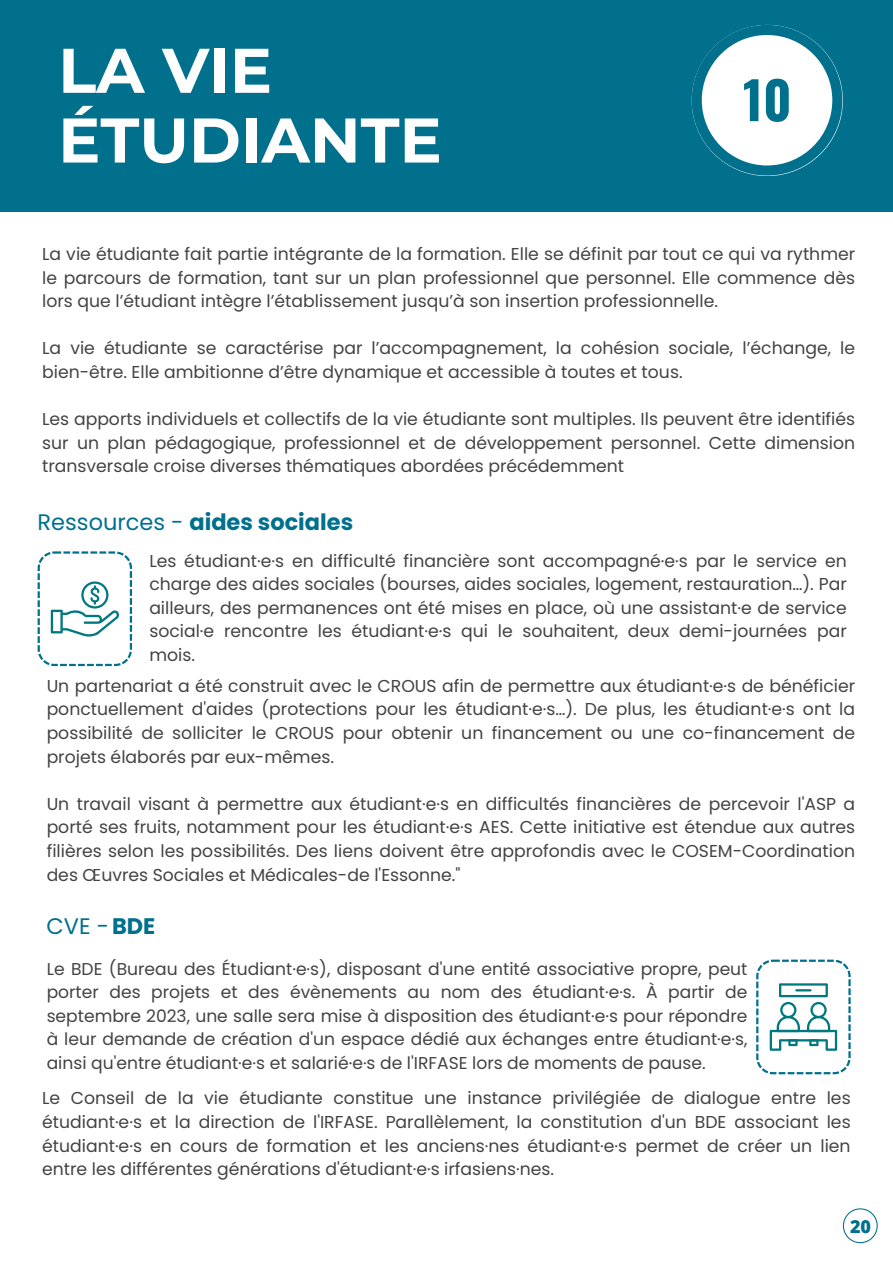
<style>
.page{position:relative;width:893px;height:1264px;background:#fff}
.page>*{position:absolute;margin:0;border:0;box-sizing:border-box;transform-origin:0 0}
.t1{font:700 62.85px/69.8px "Montserrat";color:#fff}
.t2{font:700 51.75px "Oswald";color:#01708d}
.t3{font:700 22.5px "Poppins";color:#01708d}
.t4{font:22.5px "Poppins";color:#01708d}
.t5{font:800 18px "Open Sans";color:#01708d}
.t6{font:17.25px/23.5px "Poppins";color:#434343;text-align:justify}
.t7{font:17.1px/23.4px "Poppins";color:#434343;text-align:justify}
.s1{font-weight:400}
.s2{font-weight:700}
</style>
<div class="page">
<div style="left:0;top:0;width:892px;height:211px;background:#01708d"></div>
<svg style="left:691px;top:25px;width:151px;height:150px"></svg>
<svg style="left:38px;top:551px;width:94px;height:115px"></svg>
<svg style="left:756px;top:959px;width:94px;height:115px"></svg>
<svg style="left:842px;top:1208px;width:35px;height:35px"></svg>
<p class="t1" style="left:58px;top:35px;width:385px">LA VIE<br>ÉTUDIANTE</p>
<p class="t2" style="left:742px;top:59px;width:50px">10</p>
<p class="t2" style="left:781px;top:61px;width:24px">7</p>
<p class="t6" style="left:42px;top:242px;width:814px">La vie étudiante fait partie intégrante de la formation. Elle se définit par tout ce qui va rythmer le parcours de formation, tant sur un plan professionnel que personnel. Elle commence dès lors que l’étudiant intègre l’établissement jusqu’à son insertion professionnelle.</p>
<p class="t6" style="left:42px;top:336px;width:814px">La vie étudiante se caractérise par l’accompagnement, la cohésion sociale, l’échange, le bien-être. Elle ambitionne d’être dynamique et accessible à toutes et tous.</p>
<p class="t6" style="left:42px;top:407px;width:814px">Les apports individuels et collectifs de la vie étudiante sont multiples. Ils peuvent être identifiés sur un plan pédagogique, professionnel et de développement personnel. Cette dimension transversale croise diverses thématiques abordées précédemment</p>
<p class="t3" style="left:38px;top:506px;width:317px"><span class="s1">Ressources -</span> aides sociales</p>
<p class="t6" style="left:149px;top:548px;width:699px">Les étudiant·e·s en difficulté financière sont accompagné·e·s par le service en charge des aides sociales (bourses, aides sociales, logement, restauration…). Par ailleurs, des permanences ont été mises en place, où une assistant·e de service social·e rencontre les étudiant·e·s qui le souhaitent, deux demi-journées par mois.</p>
<p class="t6" style="left:47px;top:674px;width:810px">Un partenariat a été construit avec le CROUS afin de permettre aux étudiant·e·s de bénéficier ponctuellement d'aides (protections pour les étudiant·e·s…). De plus, les étudiant·e·s ont la possibilité de solliciter le CROUS pour obtenir un financement ou une co-financement de projets élaborés par eux-mêmes.</p>
<p class="t6" style="left:47px;top:792px;width:810px">Un travail visant à permettre aux étudiant·e·s en difficultés financières de percevoir l'ASP a porté ses fruits, notamment pour les étudiant·e·s AES. Cette initiative est étendue aux autres filières selon les possibilités. Des liens doivent être approfondis avec le COSEM-Coordination des Œuvres Sociales et Médicales-de l'Essonne."</p>
<p class="t4" style="left:47px;top:909px;width:110px">CVE -<span class="s2">BDE</span></p>
<p class="t7" style="left:47px;top:957px;width:702px">Le BDE (Bureau des Étudiant·e·s), disposant d'une entité associative propre, peut porter des projets et des évènements au nom des étudiant·e·s. À partir de septembre 2023, une salle sera mise à disposition des étudiant·e·s pour répondre à leur demande de création d'un espace dédié aux échanges entre étudiant·e·s, ainsi qu'entre étudiant·e·s et salarié·e·s de l'IRFASE lors de moments de pause.</p>
<p class="t6" style="left:42px;top:1086px;width:810px">Le Conseil de la vie étudiante constitue une instance privilégiée de dialogue entre les étudiant·e·s et la direction de l'IRFASE. Parallèlement, la constitution d'un BDE associant les étudiant·e·s en cours de formation et les anciens·nes étudiant·e·s permet de créer un lien entre les différentes générations d'étudiant·e·s irfasiens·nes.</p>
<p class="t5" style="left:849px;top:1213px;width:23px">20</p>
</div>
